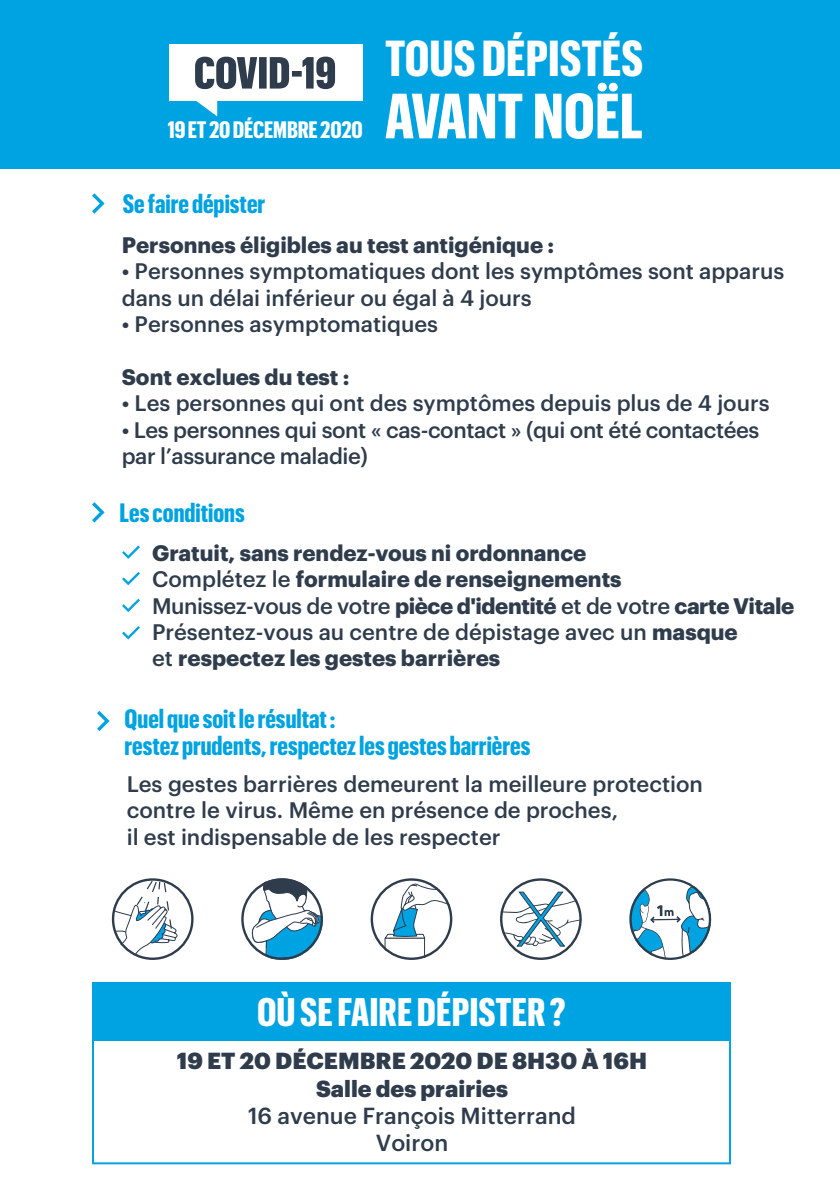
<style>
.page{position:relative;width:840px;height:1191px;background:#fff}
.page>*{position:absolute;margin:0;border:0;box-sizing:border-box;transform-origin:0 0}
.t1{font:700 62.4px "Graphik X Condensed";color:#fff}
.t2{font:700 49.4px "Graphik X Condensed";color:#fff}
.t3{font:700 39px "Graphik X Condensed";color:#fff}
.t4{font:700 26px/27.2px "Graphik X Condensed";color:#00a3e1}
.t5{font:700 23.2px "Graphik X Condensed";letter-spacing:-.005em;color:#fff}
.t6{font:900 22.8px/27.4px "Graphik";color:#2f3c4c;text-align:center}
.t7{font:500 22.8px/27.4px "Graphik";color:#2f3c4c;text-align:center}
.t8{font:500 22px/26.4px "Graphik";color:#2f3c4c}
.t9{font:700 22px/26.4px "Graphik";color:#2f3c4c}
.t10{font:500 22px/26.4px "Graphik";letter-spacing:-.02em;color:#2f3c4c}
.s1{font-weight:500}
</style>
<div class="page">
<svg style="left:92px;top:1040px;width:638px;height:124px"></svg>
<div style="left:0;top:0;width:839px;height:168px;background:#00a3e1"></div>
<div style="left:169px;top:44px;width:193px;height:56px;background:#fff"></div>
<svg style="left:186px;top:57px;width:149px;height:59px"></svg>
<div style="left:92px;top:982px;width:638px;height:58px;background:#00a3e1"></div>
<svg style="left:92px;top:193px;width:12px;height:21px"></svg>
<svg style="left:92px;top:502px;width:12px;height:20px"></svg>
<svg style="left:97px;top:711px;width:12px;height:20px"></svg>
<svg style="left:113px;top:879px;width:79px;height:79px"></svg>
<div style="left:112px;top:878px;width:81px;height:82px;border:2px solid #2f3c4c;border-radius:50%"></div>
<svg style="left:242px;top:879px;width:79px;height:79px"></svg>
<svg style="left:251px;top:878px;width:71px;height:82px"></svg>
<div style="left:241px;top:878px;width:82px;height:82px;border:2px solid #2f3c4c;border-radius:50%"></div>
<svg style="left:501px;top:879px;width:79px;height:79px"></svg>
<svg style="left:502px;top:891px;width:79px;height:56px"></svg>
<div style="left:499px;top:878px;width:82px;height:82px;border:2px solid #2f3c4c;border-radius:50%"></div>
<svg style="left:371px;top:879px;width:80px;height:79px"></svg>
<svg style="left:383px;top:883px;width:69px;height:77px"></svg>
<div style="left:370px;top:878px;width:82px;height:82px;border:2px solid #2f3c4c;border-radius:50%"></div>
<svg style="left:629px;top:881px;width:81px;height:79px"></svg>
<div style="left:629px;top:878px;width:81px;height:82px;border:2px solid #2f3c4c;border-radius:50%"></div>
<svg style="left:122px;top:545px;width:18px;height:14px"></svg>
<svg style="left:122px;top:572px;width:18px;height:13px"></svg>
<svg style="left:122px;top:598px;width:18px;height:14px"></svg>
<svg style="left:122px;top:626px;width:18px;height:13px"></svg>
<p class="t5" style="left:168px;top:113px;width:196px">19 ET 20 DÉCEMBRE 2020</p>
<p class="t4" style="left:123px;top:188px;width:144px">Se faire dépister</p>
<h2 class="t2" style="left:385px;top:23px;width:259px">TOUS DÉPISTÉS</h2>
<h1 class="t1" style="left:385px;top:71px;width:259px">AVANT NOËL</h1>
<p class="t9" style="left:122px;top:229px;width:434px">Personnes éligibles au test antigénique :</p>
<p class="t8" style="left:122px;top:256px;width:663px">• Personnes symptomatiques dont les symptômes sont apparus dans un délai inférieur ou égal à 4 jours</p>
<p class="t8" style="left:122px;top:309px;width:317px">• Personnes asymptomatiques</p>
<p class="t9" style="left:122px;top:361px;width:229px">Sont exclues du test :</p>
<p class="t8" style="left:122px;top:388px;width:649px">• Les personnes qui ont des symptômes depuis plus de 4 jours</p>
<p class="t10" style="left:122px;top:414px;width:638px">• Les personnes qui sont « cas-contact » (qui ont été contactées par l’assurance maladie)</p>
<p class="t4" style="left:119px;top:497px;width:127px">Les conditions</p>
<p class="t9" style="left:152px;top:537px;width:643px">Gratuit, sans rendez-vous ni ordonnance<br><span class="s1">Complétez le</span> formulaire de renseignements<br><span class="s1">Munissez-vous de votre</span> pièce d'identité <span class="s1">et de votre</span> carte Vitale <span class="s1">Présentez-vous au centre de dépistage avec un</span> masque<br><span class="s1">et</span> respectez les gestes barrières</p>
<p class="t4" style="left:124px;top:703px;width:407px">Quel que soit le résultat :<br>restez prudents, respectez les gestes barrières</p>
<p class="t8" style="left:127px;top:768px;width:577px">Les gestes barrières demeurent la meilleure protection contre le virus. Même en présence de proches,<br>il est indispensable de les respecter</p>
<h3 class="t3" style="left:257px;top:984px;width:310px">OÙ SE FAIRE DÉPISTER?</h3>
<p class="t6" style="left:177px;top:1045px;width:471px">19 ET 20 DÉCEMBRE 2020 DE 8H30 À 16H<br>Salle des prairies</p>
<p class="t7" style="left:248px;top:1100px;width:329px">16 avenue François Mitterrand<br>Voiron</p>
</div>
